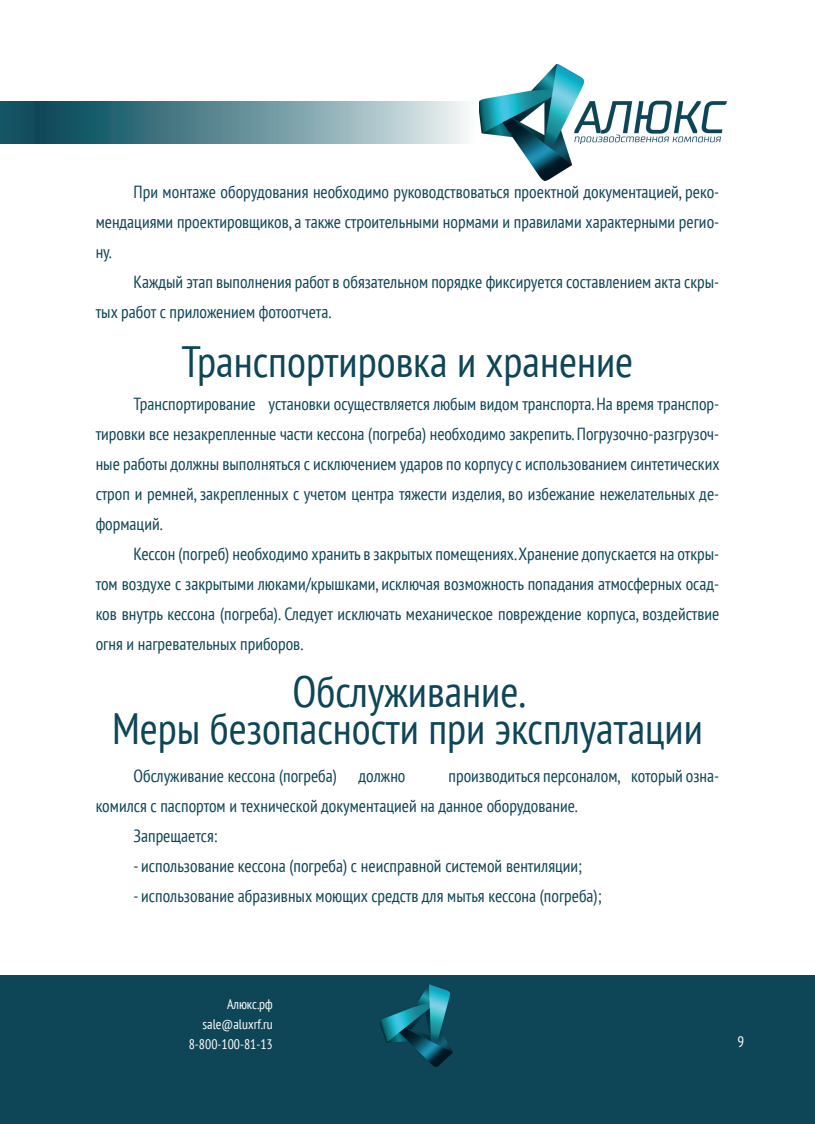
<style>
.page{position:relative;width:815px;height:1124px;background:#fff}
.page>*{position:absolute;margin:0;border:0;box-sizing:border-box;transform-origin:0 0}
.t1{font:condensed 43.75px/37.5px "PT Sans";color:#0e4557;text-align:center}
.t2{font:condensed 17.5px/30px "PT Sans";color:#0e4557;text-align:justify}
.t3{font:condensed 15px "PT Sans";color:#fff}
.t4{font:condensed 13.75px/20px "PT Sans";color:#fff;text-align:right}
</style>
<div class="page">
<div style="left:0;top:975px;width:35px;height:148px;background:#0e4557"></div>
<div style="left:35px;top:975px;width:780px;height:148px;background:#0e4557"></div>
<img style="left:380px;top:984px;width:73px;height:81px">
<img style="left:0;top:101px;width:467px;height:43px">
<img style="left:479px;top:64px;width:247px;height:116px">
<p class="t2" style="left:96px;top:176px;width:625px;text-indent:38px">При монтаже оборудования необходимо руководствоваться проектной документацией, реко&shy;мендациями проектировщиков, а также строительными нормами и правилами характерными регио&shy;ну.</p>
<p class="t2" style="left:96px;top:266px;width:625px;text-indent:38px">Каждый этап выполнения работ в обязательном порядке фиксируется составлением акта скры&shy;тых работ с приложением фотоотчета.</p>
<h1 class="t1" style="left:182px;top:341px;width:453px">Транспортировка и хранение</h1>
<p class="t2" style="left:96px;top:388px;width:625px;text-indent:38px">Транспортирование установки осуществляется любым видом транспорта. На время транспор&shy;тировки все незакрепленные части кессона (погреба) необходимо закрепить. Погрузочно-разгрузоч&shy;ные работы должны выполняться с исключением ударов по корпусу с использованием синтетических строп и ремней, закрепленных с учетом центра тяжести изделия, во избежание нежелательных де&shy;формаций.</p>
<p class="t2" style="left:96px;top:538px;width:625px;text-indent:38px">Кессон (погреб) необходимо хранить в закрытых помещениях. Хранение допускается на откры&shy;том воздухе с закрытыми люками/крышками, исключая возможность попадания атмосферных осад&shy;ков внутрь кессона (погреба). Следует исключать механическое повреждение корпуса, воздействие огня и нагревательных приборов.</p>
<h1 class="t1" style="left:112px;top:671px;width:592px">Обслуживание.<br>Меры безопасности при эксплуатации</h1>
<p class="t2" style="left:134px;top:759px;width:273px">Обслуживание кессона (погреба) должно</p>
<p class="t2" style="left:449px;top:759px;width:272px">производиться персоналом, который озна-</p>
<p class="t2" style="left:96px;top:789px;width:484px">комился с паспортом и технической документацией на данное оборудование.</p>
<p class="t2" style="left:134px;top:819px;width:85px">Запрещается:</p>
<p class="t2" style="left:134px;top:849px;width:450px">- использование кессона (погреба) с неисправной системой вентиляции;</p>
<p class="t2" style="left:134px;top:879px;width:469px">- использование абразивных моющих средств для мытья кессона (погреба);</p>
<p class="t4" style="left:189px;top:993px;width:86px">Алюкс.рф sale@aluxrf.ru<br>8-800-100-81-13</p>
<p class="t3" style="left:737px;top:1031px;width:8px">9</p>
</div>
